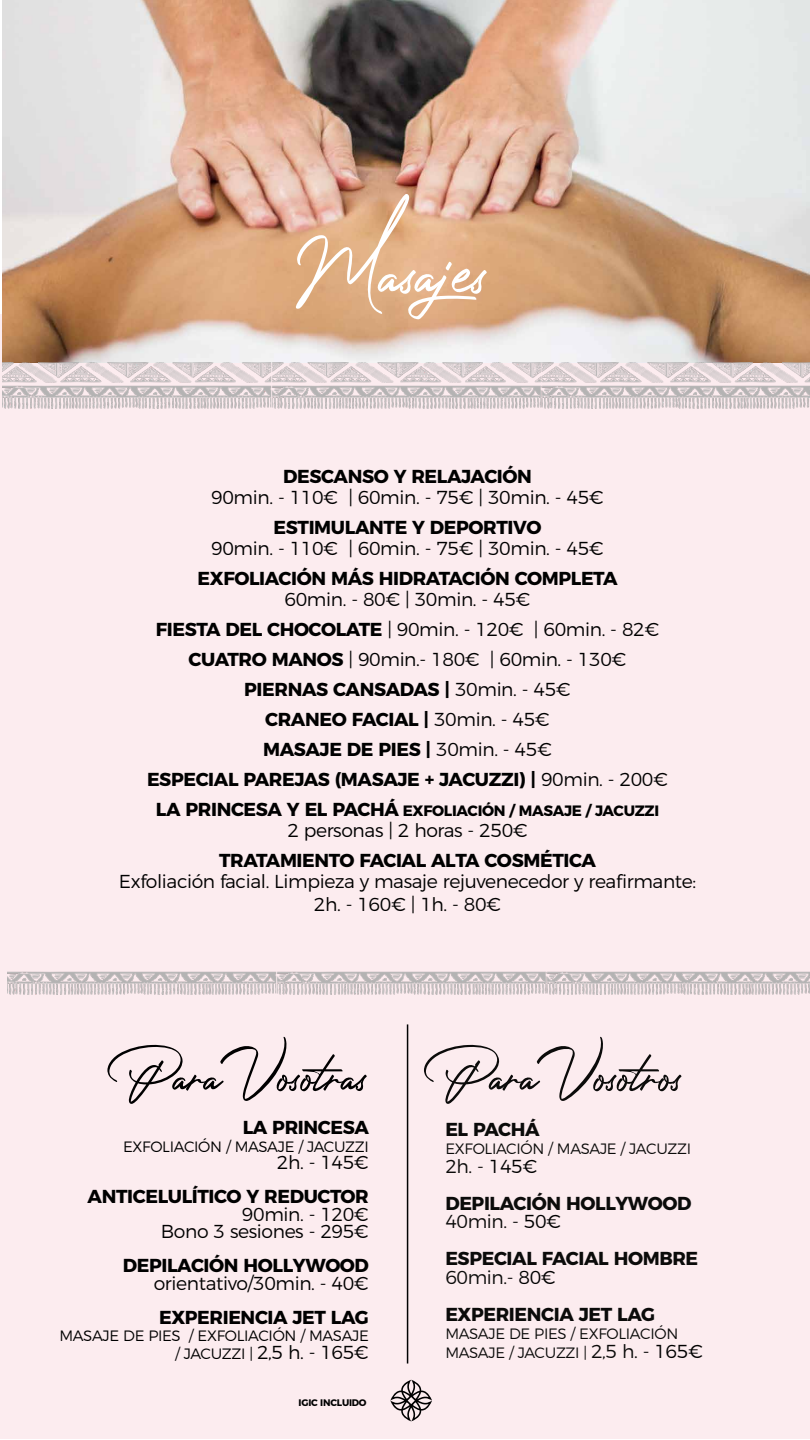
<style>
.page{position:relative;width:810px;height:1440px;background:#fff}
.page>*{position:absolute;margin:0;border:0;box-sizing:border-box;transform-origin:0 0}
.t1{font:87.22px "Photograph Signature";color:#fff}
.t2{font:60px "Photograph Signature";color:#000}
.t3{font:60px "Photograph Signature";color:#0b0b0a}
.t4{font:300 18.75px/30px "Montserrat";letter-spacing:-.02em;color:#000;text-align:center}
.t5{font:700 18.75px "Montserrat";letter-spacing:-.02em;color:#000}
.t6{font:700 18.75px/37px "Montserrat";letter-spacing:-.02em;color:#0b0b0a}
.t7{font:300 15px/18.5px "Montserrat";letter-spacing:-.02em;color:#0b0b0a}
.t8{font:300 15px "Montserrat";letter-spacing:-.02em;color:#000}
.t9{font:700 15px "Montserrat";letter-spacing:-.02em;color:#000}
.t10{font:700 9.52px "Montserrat";letter-spacing:-.02em;color:#000}
.s1{font-weight:700}
.s2{font-size:18.75px}
.s3{font-size:15px}
.s4{font-weight:300}
.s5{font-weight:300;color:#000}
.s6{font-size:18.75px;color:#000}
</style>
<div class="page">
<div style="left:0;top:314px;width:810px;height:1125px;background:#fcecef"></div>
<svg style="left:390px;top:1380px;width:42px;height:41px"></svg>
<hr style="left:407px;top:1024px;width:1px;height:340px;background:#010202">
<img style="left:3px;top:1px;width:807px;height:408px">
<img style="left:7px;top:972px;width:803px;height:23px">
<h1 class="t1" style="left:295px;top:194px;width:217px">Masajes</h1>
<h1 class="t1" style="left:306px;top:230px;width:217px">Masajes</h1>
<p class="t5" style="left:283px;top:461px;width:250px">DESCANSO Y RELAJACIÓN</p>
<p class="t4" style="left:211px;top:481px;width:394px">90min. - 110€ | 60min. - 75€ | 30min. - 45€</p>
<p class="t5" style="left:274px;top:512px;width:270px">ESTIMULANTE Y DEPORTIVO</p>
<p class="t4" style="left:211px;top:532px;width:394px">90min. - 110€ | 60min. - 75€ | 30min. - 45€</p>
<p class="t5" style="left:198px;top:563px;width:421px">EXFOLIACIÓN MÁS HIDRATACIÓN COMPLETA</p>
<p class="t4" style="left:147px;top:583px;width:523px">60min. - 80€ | 30min. - 45€<br><span class="s1">FIESTA DEL CHOCOLATE</span> | 90min. - 120€ | 60min. - 82€ <span class="s1">CUATRO MANOS</span> | 90min.- 180€ | 60min. - 130€ <span class="s1">PIERNAS CANSADAS |</span> 30min. - 45€<br><span class="s1">CRANEO FACIAL |</span> 30min. - 45€<br><span class="s1">MASAJE DE PIES |</span> 30min. - 45€<br><span class="s1">ESPECIAL PAREJAS (MASAJE + JACUZZI) |</span> 90min. - 200€</p>
<p class="t9" style="left:156px;top:799px;width:505px"><span class="s2">LA PRINCESA Y EL PACHÁ</span> EXFOLIACIÓN / MASAJE / JACUZZI</p>
<p class="t4" style="left:287px;top:814px;width:242px">2 personas | 2 horas - 250€</p>
<p class="t5" style="left:219px;top:845px;width:378px">TRATAMIENTO FACIAL ALTA COSMÉTICA</p>
<p class="t4" style="left:119px;top:869px;width:579px;line-height:22.5px">Exfoliación facial. Limpieza y masaje rejuvenecedor y reafirmante:<br>2h. - 160€ | 1h. - 80€</p>
<h2 class="t2" style="left:129px;top:1022px;width:242px">Para Vosotras</h2>
<p class="t5" style="left:243px;top:1112px;width:128px">LA PRINCESA</p>
<p class="t8" style="left:123px;top:1134px;width:247px">EXFOLIACIÓN / MASAJE / JACUZZI</p>
<p class="t4" style="left:277px;top:1146px;width:94px">2h. - 145€</p>
<p class="t5" style="left:88px;top:1181px;width:283px">ANTICELULÍTICO Y REDUCTOR</p>
<p class="t4" style="left:161px;top:1204px;width:209px;line-height:17.2px;text-align:right">90min. - 120€<br>Bono 3 sesiones - 295€</p>
<p class="t5" style="left:123px;top:1250px;width:248px">DEPILACIÓN HOLLYWOOD</p>
<p class="t4" style="left:154px;top:1266px;width:217px">orientativo/30min. - 40€</p>
<p class="t5" style="left:159px;top:1302px;width:211px">EXPERIENCIA JET LAG</p>
<p class="t8" style="left:59px;top:1324px;width:311px">MASAJE DE PIES / EXFOLIACIÓN / MASAJE</p>
<p class="t4" style="left:175px;top:1335px;width:195px"><span class="s3">/ JACUZZI |</span> 2,5 h. - 165€</p>
<p class="t10" style="left:299px;top:1395px;width:69px">IGIC INCLUIDO</p>
<h2 class="t3" style="left:445px;top:1022px;width:240px">Para Vosotros</h2>
<p class="t6" style="left:445px;top:1109px;width:96px">EL PACHÁ</p>
<p class="t7" style="left:445px;top:1138px;width:247px">EXFOLIACIÓN / MASAJE / JACUZZI</p>
<p class="t6" style="left:445px;top:1146px;width:248px"><span class="s4">2h. -</span> <span class="s5">145€<br></span>DEPILACIÓN HOLLYWOOD</p>
<p class="t6" style="left:445px;top:1202px;width:254px"><span class="s4">40min. -</span> <span class="s5">50€<br></span>ESPECIAL FACIAL HOMBRE</p>
<p class="t6" style="left:445px;top:1257px;width:211px"><span class="s4">60min.-</span> <span class="s5">80€<br></span>EXPERIENCIA JET LAG</p>
<p class="t7" style="left:445px;top:1323px;width:259px">MASAJE DE PIES / EXFOLIACIÓN<br>MASAJE / JACUZZI | <span class="s2">2,5 h. -</span> <span class="s6">165€</span></p>
</div>
